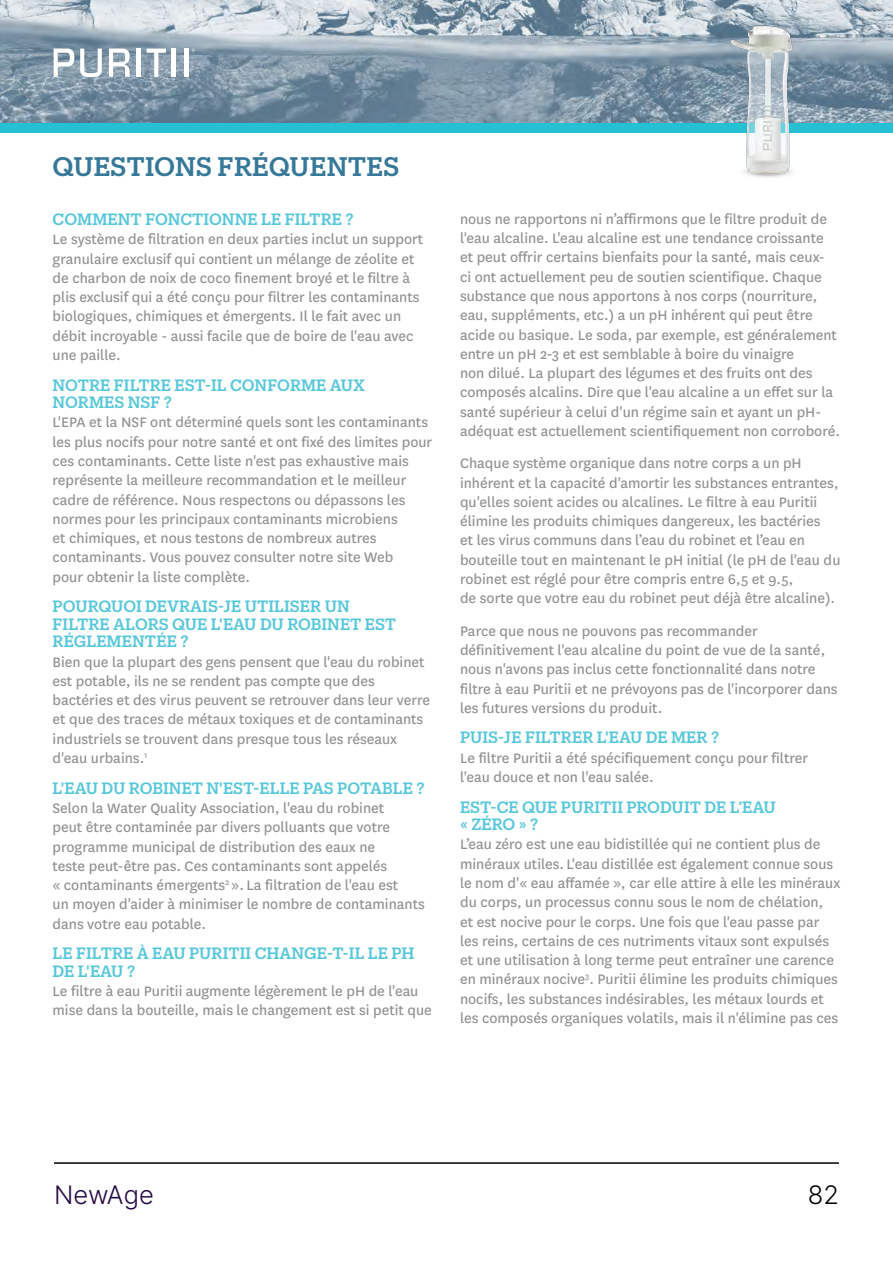
<style>
.page{position:relative;width:893px;height:1263px;background:#fff}
.page>*{position:absolute;margin:0;border:0;box-sizing:border-box;transform-origin:0 0}
.t1{font:500 26.25px "Produkt";letter-spacing:-.005em;color:#367898}
.t2{font:300 25.5px "Inter";color:#240841}
.t3{font:300 25.5px "Inter";color:#000}
.t4{font:16.05px/19.4px "National";color:#909291}
.t5{font:500 16.05px/17.5px "Produkt";letter-spacing:.005em;color:#56c7da}
.t6{font:9.3px "National";color:#909291}
</style>
<div class="page">
<img style="left:0;top:0;width:893px;height:123px">
<div style="left:0;top:123px;width:893px;height:9px;background:#26c0d4"></div>
<svg style="left:109px;top:49px;width:21px;height:28px"></svg>
<svg style="left:54px;top:49px;width:20px;height:28px"></svg>
<hr style="left:172px;top:49px;width:4px;height:28px;background:#fff">
<hr style="left:137px;top:49px;width:4px;height:28px;background:#fff">
<svg style="left:80px;top:49px;width:22px;height:28px"></svg>
<svg style="left:147px;top:49px;width:19px;height:28px"></svg>
<hr style="left:185px;top:49px;width:4px;height:28px;background:#fff">
<svg style="left:191px;top:49px;width:4px;height:3px"></svg>
<img style="left:700px;top:0;width:141px;height:178px">
<hr style="left:54px;top:1162px;width:785px;height:2px;background:#000">
<h1 class="t1" style="left:53px;top:148px;width:348px">QUESTIONS FRÉQUENTES</h1>
<p class="t5" style="left:53px;top:210px;width:303px">COMMENT FONCTIONNE LE FILTRE ?</p>
<p class="t4" style="left:53px;top:229px;width:372px">Le système de filtration en deux parties inclut un support granulaire exclusif qui contient un mélange de zéolite et de charbon de noix de coco finement broyé et le filtre à plis exclusif qui a été conçu pour filtrer les contaminants biologiques, chimiques et émergents leIl. fait avec un débit incroyable - aussi facile que de boire de 'leau avec une paille.</p>
<p class="t5" style="left:53px;top:375px;width:314px">NOTRE FILTRE EST-IL CONFORME AUX<br>NORMES NSF ?</p>
<p class="t4" style="left:53px;top:412px;width:381px">'LEPA et la NSF ont déterminé quels sont les contaminants les plus nocifs pour notre santé et ont fixé des limites pour ces contaminants. Cette liste 'n est pas exhaustive mais représente la meilleure recommandation et le meilleur cadre de référence. Nous respectons ou dépassons les normes pour les principaux contaminants microbiens<br>et chimiques, et nous testons de nombreux autres contaminants. Vous pouvez consulter notre site Web<br>pour obtenir la liste complète.</p>
<p class="t5" style="left:53px;top:597px;width:345px">POURQUOI DEVRAIS-JE UTILISER UN<br>FILTRE ALORS QUE 'LEAU DU ROBINET EST<br>RÉGLEMENTÉE ?</p>
<p class="t4" style="left:53px;top:651px;width:379px">Bien que la plupart des gens pensent que 'leau du robinet est potable, ils ne se rendent pas compte que des bactéries et des virus peuvent se retrouver dans leur verre et que des traces de métaux toxiques et de contaminants industriels se trouvent dans presque tous les réseaux<br>'d eau urbains.<sup>1</sup></p>
<p class="t5" style="left:53px;top:778px;width:373px">'LEAU DU ROBINET N'EST-ELLE PAS POTABLE ?</p>
<p class="t4" style="left:53px;top:797px;width:374px">Selon la Water Quality Association 'l, eau du robinet<br>peut être contaminée par divers polluants que votre programme municipal de distribution des eaux ne<br>teste peut-être pas. Ces contaminants sont appelés<br>« contaminants émergents »<sup>2</sup> .La filtration de 'leau est<br>un moyen 'd aider à minimiser le nombre de contaminants dans votre eau potable.</p>
<p class="t5" style="left:53px;top:944px;width:363px">LE FILTRE À EAU PURITII CHANGE T- -IL LE PH<br>DE 'L EAU ?</p>
<p class="t4" style="left:53px;top:981px;width:381px">Le filtre à eau Puritii augmente légèrement le pH de 'leau mise dans la bouteille, mais le changement est si petit que</p>
<p class="t4" style="left:460px;top:208px;width:369px">nous ne rapportons ni ’naffirmons que le filtre produit de 'leau alcaline 'L. eau alcaline est une tendance croissante</p>
<p class="t4" style="left:460px;top:266px;width:363px">ci ont actuellement peu de soutien scientifique. Chaque</p>
<p class="t4" style="left:460px;top:247px;width:366px">et peut offrir certains bienfaits pour la santé, mais ceux-</p>
<p class="t4" style="left:460px;top:286px;width:378px">substance que nous apportons à nos corps (nourriture, eau, suppléments, etc. a) un pH inhérent qui peut être acide ou basique. Le soda, par exemple, est généralement entre un pH 2-3 et est semblable à boire du vinaigre<br>non dilué. La plupart des légumes et des fruits ont des composés alcalins. Dire que 'leau alcaline a un effet sur la</p>
<p class="t4" style="left:460px;top:420px;width:381px">adéquat est actuellement scientifiquement non corroboré.</p>
<p class="t4" style="left:460px;top:401px;width:363px">santé supérieur à celui 'd un régime sain et ayant un pH-</p>
<p class="t4" style="left:460px;top:453px;width:382px">Chaque système organique dans notre corps a un pH inhérent et la capacité 'd amortir les substances entrantes, qu'elles soient acides ou alcalines. Le filtre à eau Puritii élimine les produits chimiques dangereux, les bactéries<br>et les virus communs dans ’leau du robinet et ’leau en bouteille tout en maintenant le pH initial (le pH de 'leau du robinet est réglé pour être compris entre 6,5 et 9.5,<br>de sorte que votre eau du robinet peut déjà être alcaline .(</p>
<p class="t4" style="left:460px;top:620px;width:379px">Parce que nous ne pouvons pas recommander définitivement 'leau alcaline du point de vue de la santé, nous 'n avons pas inclus cette fonctionnalité dans notre filtre à eau Puritii et ne prévoyons pas de 'l incorporer dans les futures versions du produit.</p>
<p class="t5" style="left:460px;top:728px;width:261px">PUIS-JE FILTRER 'LEAU DE MER ?</p>
<p class="t4" style="left:460px;top:747px;width:350px">Le filtre Puritii a été spécifiquement conçu pour filtrer 'leau douce et non 'leau salée.</p>
<p class="t5" style="left:460px;top:797px;width:317px">EST-CE QUE PURITII PRODUIT DE ’L EAU « ZÉRO ?«</p>
<p class="t4" style="left:460px;top:834px;width:382px">’Leau zéro est une eau bidistillée qui ne contient plus de minéraux utiles ' L. eau distillée est également connue sous le nom d'« eau affamée », car elle attire à elle les minéraux du corps, un processus connu sous le nom de chélation, et est nocive pour le corps. Une fois que 'leau passe par les reins, certains de ces nutriments vitaux sont expulsés et une utilisation à long terme peut entraîner une carence</p>
<p class="t6" style="left:585px;top:970px;width:6px">3</p>
<p class="t4" style="left:460px;top:969px;width:380px">en minéraux nocive . Puritii élimine les produits chimiques nocifs, les substances indésirables, les métaux lourds et les composés organiques volatils, mais 'ni l élimine pas ces</p>
<h2 class="t2" style="left:54px;top:1177px;width:101px">NewAge</h2>
<h2 class="t3" style="left:808px;top:1177px;width:33px">82</h2>
</div>
